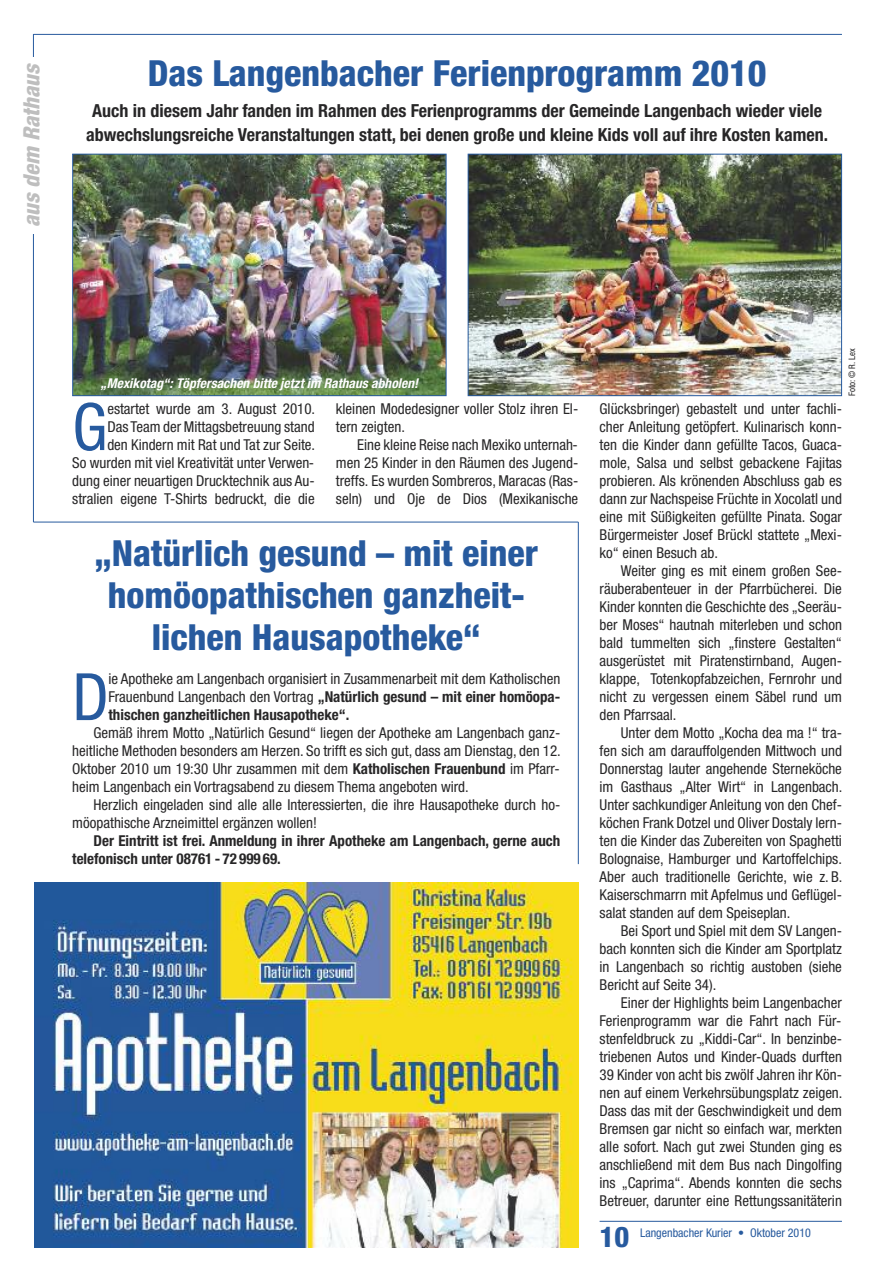
<style>
.page{position:relative;width:893px;height:1263px;background:#fff}
.page>*{position:absolute;margin:0;border:0;box-sizing:border-box;transform-origin:0 0}
.t1{font:condensed 65.4px "Helvetica Neue";color:#275a9e}
.t2{font:800 condensed 36px/42px "Helvetica Neue";color:#275a9e;text-align:center}
.t3{font:800 condensed 28.5px "Helvetica Neue";color:#275a9e}
.t4{font:italic 800 condensed 22.5px "Helvetica Neue";color:#bebebe}
.t5{font:700 condensed 18px/24px "Helvetica Neue";color:#272627;text-align:center}
.t6{font:condensed 15px/18px "Helvetica Neue";color:#272627;text-align:justify}
.t7{font:700 condensed 15px/18px "Helvetica Neue";color:#272627}
.t8{font:italic 700 condensed 13.5px "Helvetica Neue";letter-spacing:.005em;color:#fff}
.t9{font:condensed 12px "Helvetica Neue";color:#275a9e}
.t10{font:condensed 9px "Helvetica Neue";color:#272627}
.s1{font-weight:700}
</style>
<div class="page">
<hr style="left:600px;top:1221px;width:242px;height:1px;background:#275a9e">
<hr style="left:33px;top:34px;width:809px;height:1px;background:#275a9e">
<hr style="left:33px;top:34px;width:1px;height:488px;background:#275a9e">
<hr style="left:33px;top:522px;width:545px;height:1px;background:#275a9e">
<hr style="left:578px;top:522px;width:1px;height:342px;background:#275a9e">
<div style="left:23px;top:58px;width:27px;height:176px;background:#fff"></div>
<img style="left:34px;top:882px;width:544px;height:365px">
<img style="left:74px;top:156px;width:370px;height:238px">
<div style="left:72px;top:154px;width:374px;height:242px;border:1px solid #275a9e"></div>
<img style="left:470px;top:156px;width:370px;height:238px">
<div style="left:468px;top:154px;width:374px;height:242px;border:1px solid #275a9e"></div>
<h3 class="t4" style="left:23px;top:227px;width:166px;rotate:-90deg">aus dem Rathaus</h3>
<h2 class="t2" style="left:148px;top:56px;width:620px">Das Langenbacher Ferienprogramm 2010</h2>
<p class="t5" style="left:86px;top:100px;width:743px">Auch in diesem Jahr fanden im Rahmen des Ferienprogramms der Gemeinde Langenbach wieder viele abwechslungsreiche Veranstaltungen statt, bei denen große und kleine Kids voll auf ihre Kosten kamen.</p>
<p class="t8" style="left:101px;top:378px;width:319px">„Mexikotag“: Töpfersachen bitte jetzt im Rathaus abholen!</p>
<h1 class="t1" style="left:72px;top:403px;width:37px">G</h1>
<p class="t6" style="left:72px;top:401px;width:244px;text-align:right">estartet wurde am 3. August 2010.<br>Das Team der Mittagsbetreuung stand<br>den Kindern mit Rat und Tat zur Seite.<br>So wurden mit viel Kreativität unter Verwen&shy;dung einer neuartigen Drucktechnik aus Au&shy;stralien eigene T-Shirts bedruckt, die die</p>
<p class="t6" style="left:336px;top:401px;width:244px">kleinen Modedesigner voller Stolz ihren El&shy;tern zeigten.</p>
<p class="t6" style="left:336px;top:437px;width:244px;text-indent:21px">Eine kleine Reise nach Mexiko unternah&shy;men 25 Kinder in den Räumen des Jugend&shy;treffs. Es wurden Sombreros, Maracas (Ras&shy;seln) und Oje de Dios (Mexikanische</p>
<h2 class="t2" style="left:94px;top:535px;width:445px">„Natürlich gesund – mit einer homöopathischen ganzheit&shy;lichen Hausapotheke“</h2>
<h1 class="t1" style="left:72px;top:673px;width:38px">D</h1>
<p class="t6" style="left:108px;top:671px;width:453px">ie Apotheke am Langenbach organisiert in Zusammenarbeit mit dem Katholischen Frauenbund Langenbach den Vortrag <span class="s1">„Natürlich gesund – mit einer homöopa&shy;thischen ganzheitlichen Hausapotheke“.</span></p>
<p class="t6" style="left:72px;top:725px;width:490px;text-indent:21px">Gemäß ihrem Motto „Natürlich Gesund“ liegen der Apotheke am Langenbach ganz&shy;heitliche Methoden besonders am Herzen. So trifft es sich gut, dass am Dienstag, den 12.<br>Oktober 2010 um 19:30 Uhr zusammen mit dem <span class="s1">Katholischen Frauenbund</span> im Pfarr&shy;heim Langenbach ein Vortragsabend zu diesem Thema angeboten wird.</p>
<p class="t6" style="left:72px;top:797px;width:489px;text-indent:21px">Herzlich eingeladen sind alle alle Interessierten, die ihre Hausapotheke durch ho&shy;möopathische Arzneimittel ergänzen wollen!</p>
<p class="t7" style="left:72px;top:833px;width:489px;text-indent:21px">Der Eintritt ist frei. Anmeldung in ihrer Apotheke am Langenbach, gerne auch telefonisch unter 08761 - 72 999 69.</p>
<p class="t10" style="left:849px;top:396px;width:49px;rotate:-90deg">Foto: © R. Lex</p>
<p class="t6" style="left:600px;top:401px;width:244px">Glücksbringer) gebastelt und unter fachli&shy;cher Anleitung getöpfert. Kulinarisch konn&shy;ten die Kinder dann gefüllte Tacos, Guaca&shy;mole, Salsa und selbst gebackene Fajitas probieren. Als krönenden Abschluss gab es dann zur Nachspeise Früchte in Xocolatl und eine mit Süßigkeiten gefüllte Pinata. Sogar Bürgermeister Josef Brückl stattete „Mexi&shy;ko“ einen Besuch ab.</p>
<p class="t6" style="left:600px;top:563px;width:244px;text-indent:21px">Weiter ging es mit einem großen See&shy;räuberabenteuer in der Pfarrbücherei. Die Kinder konnten die Geschichte des „Seeräu&shy;ber Moses“ hautnah miterleben und schon bald tummelten sich „finstere Gestalten“ ausgerüstet mit Piratenstirnband, Augen&shy;klappe, Totenkopfabzeichen, Fernrohr und nicht zu vergessen einem Säbel rund um den Pfarrsaal.</p>
<p class="t6" style="left:600px;top:725px;width:244px;text-indent:21px">Unter dem Motto „Kocha dea ma !“ tra&shy;fen sich am darauffolgenden Mittwoch und Donnerstag lauter angehende Sterneköche im Gasthaus „Alter Wirt“ in Langenbach.<br>Unter sachkundiger Anleitung von den Chef&shy;köchen Frank Dotzel und Oliver Dostaly lern&shy;ten die Kinder das Zubereiten von Spaghetti Bolognaise, Hamburger und Kartoffelchips.<br>Aber auch traditionelle Gerichte, wie z. B.<br>Kaiserschmarrn mit Apfelmus und Geflügel&shy;salat standen auf dem Speiseplan.</p>
<p class="t6" style="left:600px;top:923px;width:244px;text-indent:21px">Bei Sport und Spiel mit dem SV Langen&shy;bach konnten sich die Kinder am Sportplatz in Langenbach so richtig austoben (siehe Bericht auf Seite 34).</p>
<p class="t6" style="left:600px;top:995px;width:244px;text-indent:21px">Einer der Highlights beim Langenbacher Ferienprogramm war die Fahrt nach Für&shy;stenfeldbruck zu „Kiddi-Car“. In benzinbe&shy;triebenen Autos und Kinder-Quads durften 39 Kinder von acht bis zwölf Jahren ihr Kön&shy;nen auf einem Verkehrsübungsplatz zeigen.<br>Dass das mit der Geschwindigkeit und dem Bremsen gar nicht so einfach war, merkten alle sofort. Nach gut zwei Stunden ging es anschließend mit dem Bus nach Dingolfing ins „Caprima“. Abends konnten die sechs Betreuer, darunter eine Rettungssanitäterin</p>
<h3 class="t3" style="left:600px;top:1227px;width:31px">10</h3>
<p class="t9" style="left:640px;top:1228px;width:172px">Langenbacher Kurier • Oktober 2010</p>
</div>
